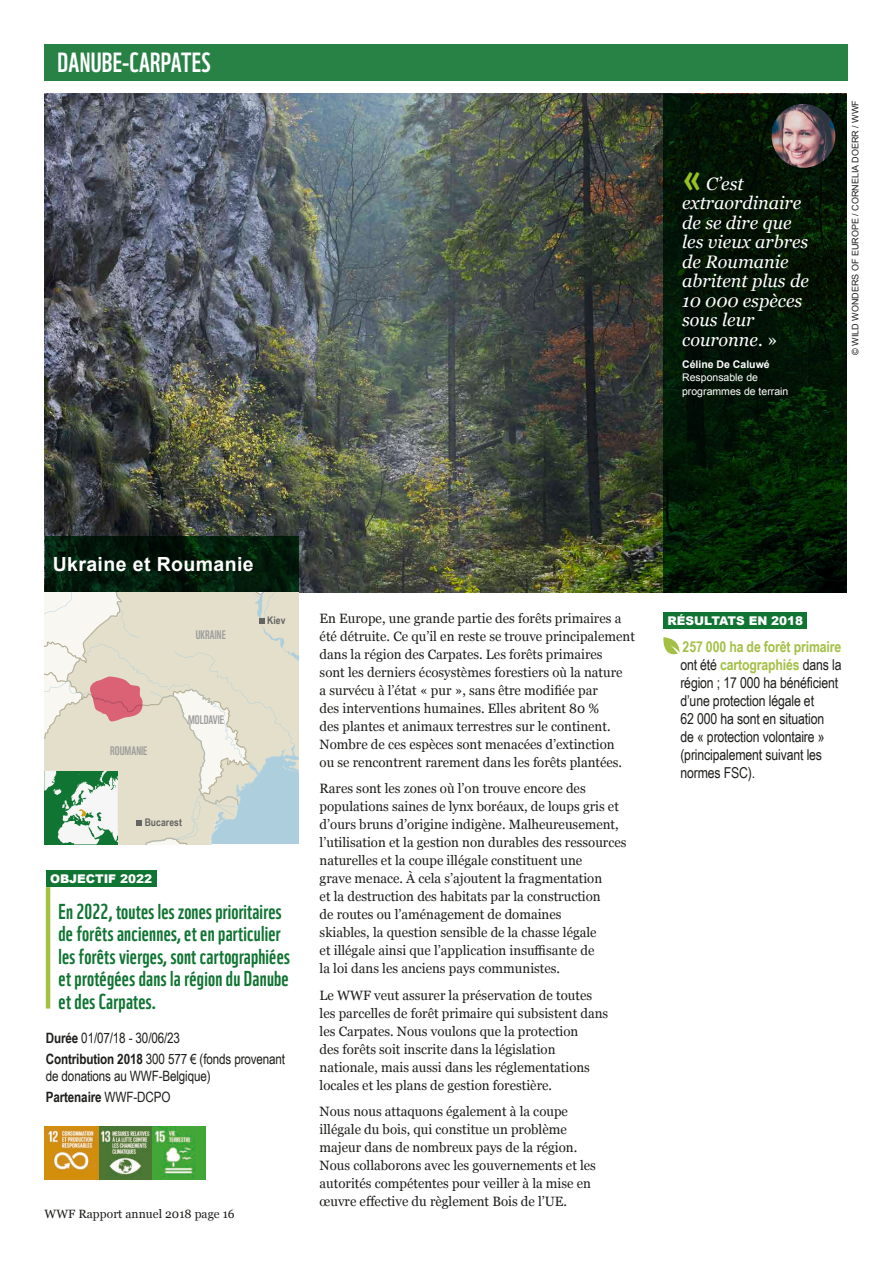
<style>
.page{position:relative;width:893px;height:1263px;background:#fff}
.page>*{position:absolute;margin:0;border:0;box-sizing:border-box;transform-origin:0 0}
.t1{font:45px "WWF";color:#96c11f}
.t2{font:27px "WWF";letter-spacing:.01em;color:#fff}
.t3{font:21px/22.5px "WWF";letter-spacing:.01em;color:#107432}
.t4{font:700 19.5px "Arial";letter-spacing:.02em;color:#fff}
.t5{font:italic 18px/19.5px "Georgia";color:#fff}
.t6{font:15px/18px "Arial Narrow";letter-spacing:-.01em;color:#1d1d1b}
.t7{font:14.25px/21.3px "Arial Narrow";letter-spacing:-.01em;color:#1d1d1b}
.t8{font:13.5px/18px "Georgia";color:#1d1d1b}
.t9{font:900 12px "Arial";letter-spacing:-.005em;color:#fff}
.t10{font:12px "Georgia";letter-spacing:.005em;color:#1d1d1b}
.t11{font:12px "WWF";letter-spacing:.005em;color:#9d9d9d}
.t12{font:10.5px/13.5px "Arial";color:#fff}
.t13{font:700 10.5px "Arial";color:#fff}
.t14{font:700 10.5px "Arial Narrow";letter-spacing:.005em;color:#646463}
.t15{font:9px "Arial";color:#1d1d1b}
.s1{font-style:normal}
.s2{font-weight:700}
.s3{font-weight:700;color:#a3c045}
</style>
<div class="page">
<img style="left:45px;top:94px;width:618px;height:498px">
<svg style="left:45px;top:536px;width:253px;height:56px;background:#031b0b"></svg>
<svg style="left:663px;top:94px;width:184px;height:498px;background:#031704"></svg>
<div style="left:45px;top:45px;width:803px;height:36px;background:#288246"></div>
<svg style="left:44px;top:592px;width:254px;height:252px"></svg>
<div style="left:46px;top:870px;width:110px;height:17px;background:#107432"></div>
<hr style="left:46px;top:887px;width:4px;height:121px;background:#a3c045">
<div style="left:663px;top:612px;width:144px;height:17px;background:#107432"></div>
<svg style="left:663px;top:637px;width:17px;height:18px"></svg>
<img style="left:772px;top:104px;width:63px;height:64px;border-radius:32px">
<img style="left:45px;top:1126px;width:160px;height:54px">
<h2 class="t2" style="left:57px;top:42px;width:155px">DANUBE-CARPATES</h2>
<h1 class="t1" style="left:682px;top:142px;width:22px">«</h1>
<h3 class="t5" style="left:682px;top:173px;width:128px;text-indent:24px">C’est extraordinaire de se dire que les vieux arbres de Roumanie abritent plus de<br>10 000 espèces sous leur couronne. <span class="s1">»</span></h3>
<p class="t13" style="left:682px;top:357px;width:89px">Céline De Caluwé</p>
<p class="t12" style="left:682px;top:371px;width:108px">Responsable de programmes de terrain</p>
<p class="t15" style="left:849px;top:355px;width:256px;rotate:-90deg">© WILD WONDERS OF EUROPE / CORNELIA DOERR / WWF</p>
<h3 class="t4" style="left:53px;top:552px;width:202px">Ukraine et Roumanie</h3>
<p class="t11" style="left:196px;top:625px;width:32px">UKRAINE</p>
<p class="t14" style="left:267px;top:612px;width:20px">Kiev</p>
<p class="t11" style="left:110px;top:741px;width:39px">ROUMANIE</p>
<p class="t11" style="left:188px;top:710px;width:37px">MOLDAVIE</p>
<p class="t14" style="left:145px;top:814px;width:39px">Bucarest</p>
<p class="t9" style="left:50px;top:870px;width:103px">OBJECTIF 2022</p>
<h3 class="t3" style="left:59px;top:898px;width:233px">En 2022, toutes les zones prioritaires de forêts anciennes, et en particulier les forêts vierges, sont cartographiées et protégées dans la région du Danube et des Carpates.</h3>
<p class="t7" style="left:46px;top:1026px;width:241px"><span class="s2">Durée</span> 01/07/18 - 30/06/23<br><span class="s2">Contribution 2018</span> 300 577 € (fonds provenant</p>
<p class="t7" style="left:46px;top:1065px;width:166px">de donations au WWF-Belgique)<br><span class="s2">Partenaire</span> WWF-DCPO</p>
<p class="t10" style="left:45px;top:1205px;width:192px">WWF Rapport annuel 2018 page 16</p>
<p class="t8" style="left:320px;top:608px;width:317px">En Europe, une grande partie des forêts primaires a été détruite. Ce qu’il en reste se trouve principalement dans la région des Carpates. Les forêts primaires<br>sont les derniers écosystèmes forestiers où la nature<br>a survécu à l’état « pur », sans être modifiée par<br>des interventions humaines. Elles abritent 80 %<br>des plantes et animaux terrestres sur le continent.<br>Nombre de ces espèces sont menacées d’extinction<br>ou se rencontrent rarement dans les forêts plantées.</p>
<p class="t8" style="left:320px;top:779px;width:308px">Rares sont les zones où l’on trouve encore des populations saines de lynx boréaux, de loups gris et d’ours bruns d’origine indigène. Malheureusement, l’utilisation et la gestion non durables des ressources naturelles et la coupe illégale constituent une<br>grave menace. À cela s’ajoutent la fragmentation<br>et la destruction des habitats par la construction<br>de routes ou l’aménagement de domaines<br>skiables, la question sensible de la chasse légale<br>et illégale ainsi que l’application insuffisante de<br>la loi dans les anciens pays communistes.</p>
<p class="t8" style="left:320px;top:985px;width:290px">Le WWF veut assurer la préservation de toutes les parcelles de forêt primaire qui subsistent dans les Carpates. Nous voulons que la protection<br>des forêts soit inscrite dans la législation nationale, mais aussi dans les réglementations locales et les plans de gestion forestière.</p>
<p class="t8" style="left:320px;top:1102px;width:278px">Nous nous attaquons également à la coupe illégale du bois, qui constitue un problème majeur dans de nombreux pays de la région.<br>Nous collaborons avec les gouvernements et les autorités compétentes pour veiller à la mise en œuvre effective du règlement Bois de l’UE.</p>
<p class="t9" style="left:668px;top:612px;width:137px">RÉSULTATS EN 2018</p>
<p class="t6" style="left:680px;top:637px;width:163px"><span class="s3">257 000 ha de forêt primaire </span>ont été <span class="s3">cartographiés</span> dans la région ; 17 000 ha bénéficient d’une protection légale et<br>62 000 ha sont en situation<br>de « protection volontaire » (principalement suivant les normes FSC).</p>
</div>
